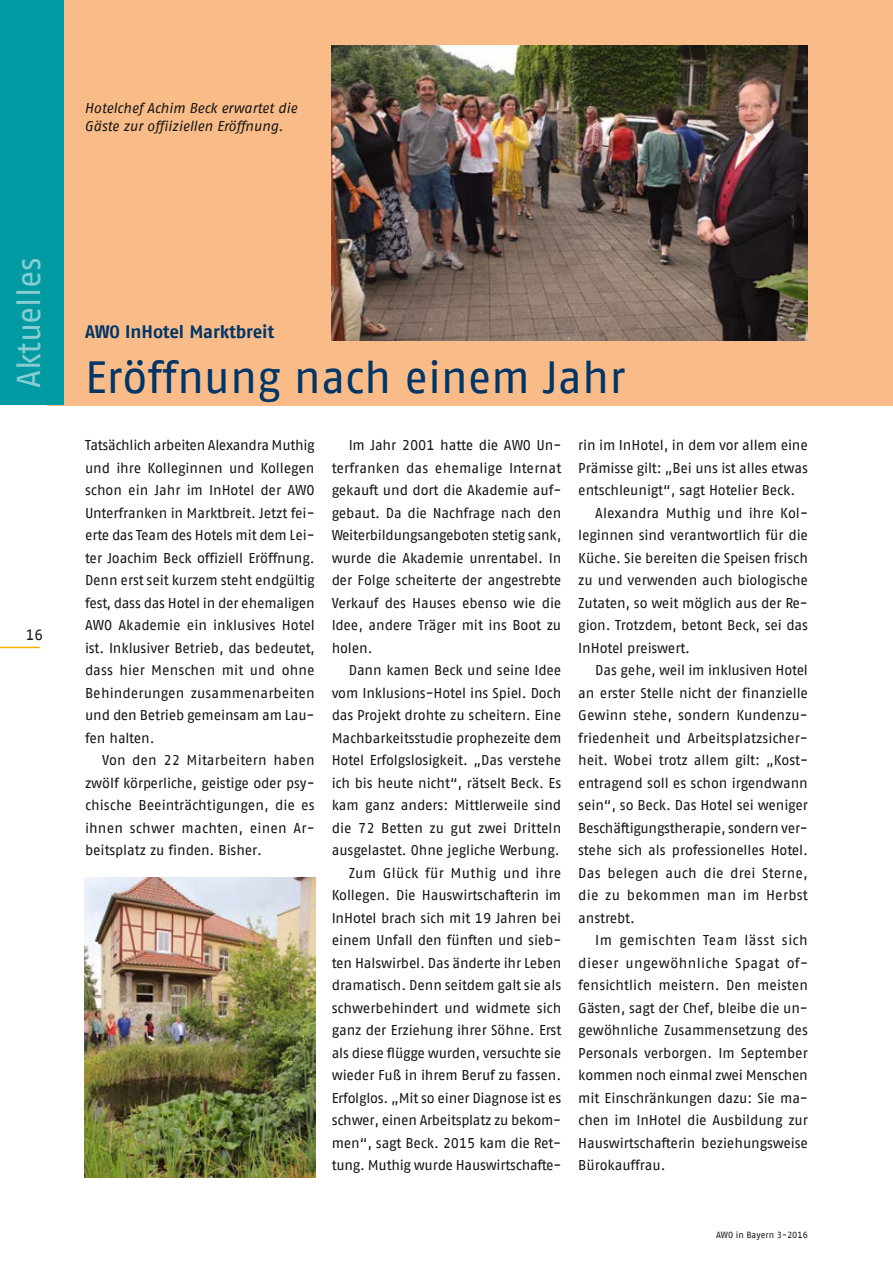
<style>
.page{position:relative;width:893px;height:1263px;background:#fff}
.page>*{position:absolute;margin:0;border:0;box-sizing:border-box;transform-origin:0 0}
.t1{font:45px "AWO Fago Office";color:#003568}
.t2{font:33px "AWO Fago Office";letter-spacing:-.005em;color:#86cdd2}
.t3{font:700 18px "AWO Fago Office";letter-spacing:-.01em;color:#003568}
.t4{font:15px "AWO Fago Office";color:#181716}
.t5{font:14.25px/22.5px "AWO Fago Office";letter-spacing:-.005em;color:#181716;text-align:justify}
.t6{font:italic 14.25px/18px "AWO Fago Office";letter-spacing:-.01em;color:#181716}
.t7{font:14.25px "AWO Fago Office";letter-spacing:.015em;color:#181716}
.t8{font:14.25px "AWO Fago Office";letter-spacing:.03em;color:#181716}
.t9{font:14.25px "AWO Fago Office";letter-spacing:.035em;color:#181716}
.t10{font:14.25px "AWO Fago Office";letter-spacing:.02em;color:#181716}
.t11{font:9px "AWO Fago Office";color:#181716}
</style>
<div class="page">
<div style="left:48px;top:0;width:845px;height:405px;background:#f9bc88"></div>
<hr style="left:0;top:647px;width:40px;height:1px;background:#f9b000">
<div style="left:0;top:0;width:64px;height:405px;background:#009aa3"></div>
<img style="left:332px;top:45px;width:476px;height:295px">
<img style="left:85px;top:878px;width:230px;height:300px">
<p class="t6" style="left:85px;top:98px;width:214px">Hotelchef Achim Beck erwartet die<br>Gäste zur offiiziellen Eröffnung.</p>
<h2 class="t2" style="left:10px;top:388px;width:132px;rotate:-90deg">Aktuelles</h2>
<p class="t4" style="left:26px;top:626px;width:19px">16</p>
<p class="t3" style="left:85px;top:321px;width:191px">AWO InHotel Marktbreit</p>
<h1 class="t1" style="left:85px;top:352px;width:542px">Eröffnung nach einem Jahr</h1>
<p class="t5" style="left:332px;top:434px;width:231px;text-indent:17px">Im Jahr 2001 hatte die AWO Un&shy;terfranken das ehemalige Internat gekauft und dort die Akademie auf&shy;gebaut. Da die Nachfrage nach den Weiterbildungsangeboten stetig sank, wurde die Akademie unrentabel. In der Folge scheiterte der angestrebte Verkauf des Hauses ebenso wie die Idee, andere Träger mit ins Boot zu holen.</p>
<p class="t5" style="left:332px;top:659px;width:231px;text-align:right">Dann kamen Beck und seine Idee vom Inklusions-Hotel ins Spiel. Doch das Projekt drohte zu scheitern. Eine Machbarkeitsstudie prophezeite dem Hotel Erfolgslosigkeit. „Das verstehe ich bis heute nicht“, rätselt Beck. Es kam ganz anders: Mittlerweile sind die 72 Betten zu gut zwei Dritteln ausgelastet. Ohne jegliche Werbung.<br>Zum Glück für Muthig und ihre Kollegen. Die Hauswirtschafterin im InHotel brach sich mit 19 Jahren bei einem Unfall den fünften und sieb&shy;ten Halswirbel. Das änderte ihr Leben dramatisch. Denn seitdem galt sie als schwerbehindert und widmete sich ganz der Erziehung ihrer Söhne. Erst als diese flügge wurden, versuchte sie wieder Fuß in ihrem Beruf zu fassen.<br>Erfolglos. „Mit so einer Diagnose ist es schwer, einen Arbeitsplatz zu bekom&shy;men“, sagt Beck. 2015 kam die Ret&shy;tung. Muthig wurde Hauswirtschafte-</p>
<p class="t5" style="left:85px;top:434px;width:231px">Tatsächlich arbeiten Alexandra Muthig und ihre Kolleginnen und Kollegen schon ein Jahr im InHotel der AWO Unterfranken in Marktbreit. Jetzt fei&shy;erte das Team des Hotels mit dem Lei&shy;ter Joachim Beck offiziell Eröffnung.<br>Denn erst seit kurzem steht endgültig fest, dass das Hotel in der ehemaligen AWO Akademie ein inklusives Hotel ist. Inklusiver Betrieb, das bedeutet, dass hier Menschen mit und ohne Behinderungen zusammenarbeiten und den Betrieb gemeinsam am Lau&shy;fen halten.</p>
<p class="t5" style="left:85px;top:749px;width:231px;text-indent:17px">Von den 22 Mitarbeitern haben zwölf körperliche, geistige oder psy&shy;chische Beeinträchtigungen, die es ihnen schwer machten, einen Ar&shy;beitsplatz zu finden. Bisher.</p>
<p class="t5" style="left:578px;top:434px;width:231px">rin im InHotel, in dem vor allem eine</p>
<p class="t5" style="left:578px;top:456px;width:231px">Prämisse gilt: „Bei uns ist alles etwas</p>
<p class="t5" style="left:578px;top:479px;width:218px">entschleunigt“, sagt Hotelier Beck.</p>
<p class="t5" style="left:595px;top:501px;width:214px">Alexandra Muthig und ihre Kol-</p>
<p class="t5" style="left:578px;top:524px;width:231px">leginnen sind verantwortlich für die</p>
<p class="t5" style="left:578px;top:546px;width:231px">Küche. Sie bereiten die Speisen frisch</p>
<p class="t5" style="left:578px;top:569px;width:231px">zu und verwenden auch biologische</p>
<p class="t5" style="left:578px;top:591px;width:231px">Zutaten, so weit möglich aus der Re-</p>
<p class="t5" style="left:578px;top:614px;width:231px">gion. Trotzdem, betont Beck, sei das</p>
<p class="t5" style="left:578px;top:636px;width:113px">InHotel preiswert.</p>
<p class="t5" style="left:595px;top:659px;width:214px">Das gehe, weil im inklusiven Hotel</p>
<p class="t5" style="left:578px;top:681px;width:231px">an erster Stelle nicht der finanzielle</p>
<p class="t5" style="left:578px;top:704px;width:231px">Gewinn stehe, sondern Kundenzu-</p>
<p class="t5" style="left:578px;top:726px;width:231px">friedenheit und Arbeitsplatzsicher-</p>
<p class="t5" style="left:578px;top:749px;width:231px">heit. Wobei trotz allem gilt: „Kost-</p>
<p class="t5" style="left:578px;top:771px;width:231px">entragend soll es schon irgendwann</p>
<p class="t5" style="left:578px;top:794px;width:231px">sein“, so Beck. Das Hotel sei weniger</p>
<p class="t5" style="left:578px;top:816px;width:231px">Beschäftigungstherapie, sondern ver-</p>
<p class="t5" style="left:578px;top:839px;width:231px">stehe sich als professionelles Hotel.</p>
<p class="t7" style="left:578px;top:865px;width:231px">Das belegen auch die drei Sterne,</p>
<p class="t10" style="left:578px;top:887px;width:231px">die zu bekommen man im Herbst</p>
<p class="t5" style="left:578px;top:906px;width:58px">anstrebt.</p>
<p class="t9" style="left:595px;top:932px;width:214px">Im gemischten Team lässt sich</p>
<p class="t8" style="left:578px;top:955px;width:231px">dieser ungewöhnliche Spagat of-</p>
<p class="t5" style="left:578px;top:974px;width:231px">fensichtlich meistern. Den meisten</p>
<p class="t5" style="left:578px;top:996px;width:231px">Gästen, sagt der Chef, bleibe die un-</p>
<p class="t5" style="left:578px;top:1019px;width:231px">gewöhnliche Zusammensetzung des</p>
<p class="t5" style="left:578px;top:1041px;width:231px">Personals verborgen. Im September</p>
<p class="t5" style="left:578px;top:1064px;width:231px">kommen noch einmal zwei Menschen</p>
<p class="t5" style="left:578px;top:1086px;width:231px">mit Einschränkungen dazu: Sie ma-</p>
<p class="t5" style="left:578px;top:1109px;width:231px">chen im InHotel die Ausbildung zur</p>
<p class="t5" style="left:578px;top:1131px;width:231px">Hauswirtschafterin beziehungsweise</p>
<p class="t5" style="left:578px;top:1154px;width:89px">Bürokauffrau.</p>
<p class="t11" style="left:716px;top:1230px;width:93px">AWO in Bayern 3-2016</p>
</div>
